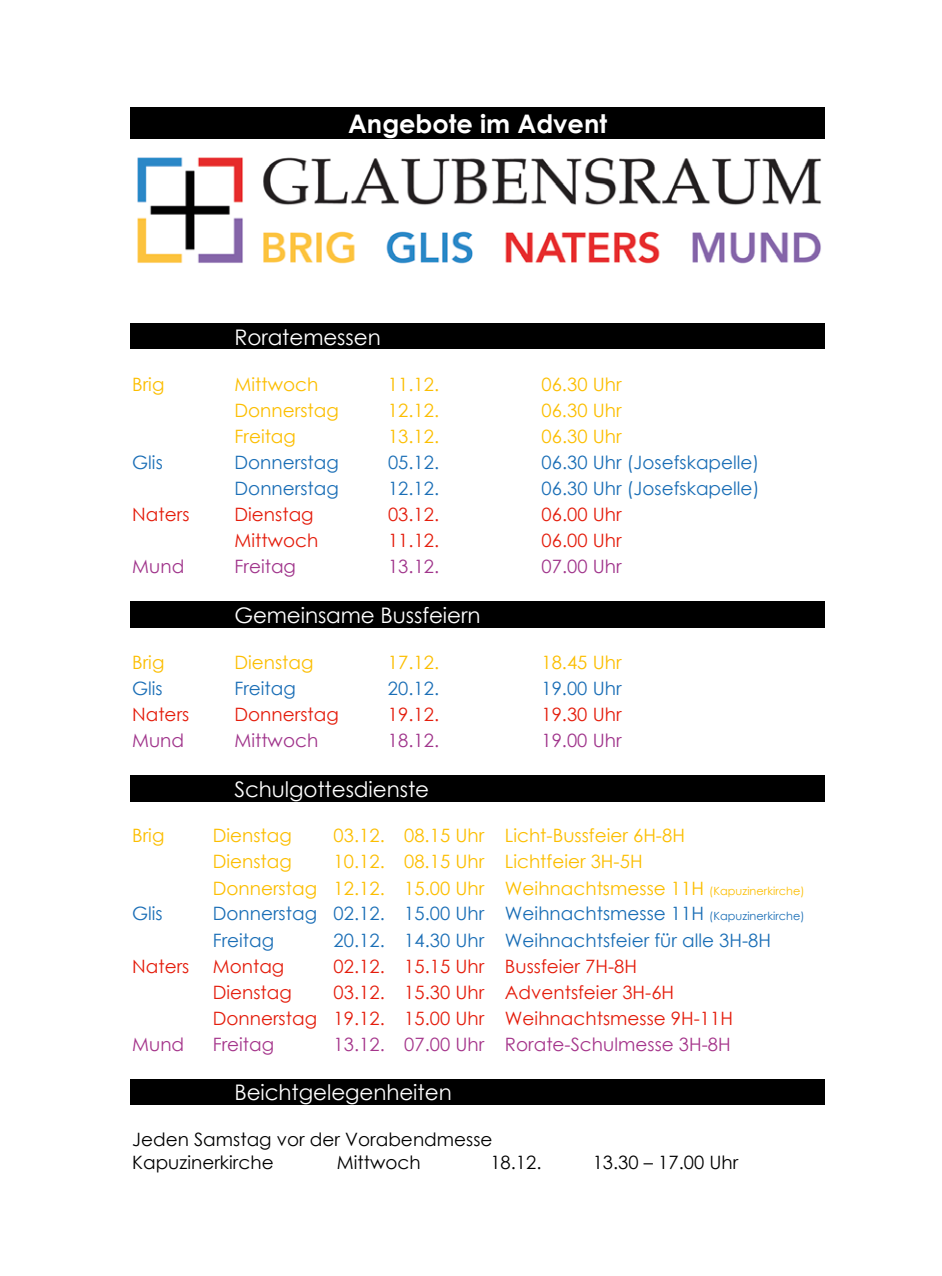
<style>
.page{position:relative;width:942px;height:1276px;background:#fff}
.page>*{position:absolute;margin:0;border:0;box-sizing:border-box;transform-origin:0 0}
.t1{font:700 25.6px "Century Gothic";color:#fff}
.t2{font:21.4px "Century Gothic";letter-spacing:-.005em;color:#fff}
.t3{font:18.4px/26.2px "Century Gothic";color:#fcbe00}
.t4{font:18.4px/26.2px "Century Gothic";color:#1a6eb6}
.t5{font:18.4px/26.2px "Century Gothic";color:#e41d0c}
.t6{font:18.4px/22.4px "Century Gothic";color:#000}
.t7{font:18.4px "Century Gothic";color:#a0348b}
.t8{font:18.4px "Century Gothic";color:#a5358b}
.s1{font-size:11.2px}
</style>
<div class="page">
<div style="left:130px;top:108px;width:694px;height:31px;background:#000"></div>
<div style="left:130px;top:323px;width:694px;height:26px;background:#000"></div>
<div style="left:130px;top:601px;width:694px;height:26px;background:#000"></div>
<div style="left:130px;top:775px;width:694px;height:26px;background:#000"></div>
<div style="left:130px;top:1079px;width:694px;height:26px;background:#000"></div>
<img style="left:137px;top:157px;width:684px;height:107px">
<h1 class="t1" style="left:348px;top:105px;width:260px">Angebote im Advent</h1>
<p class="t2" style="left:234px;top:322px;width:148px">Roratemessen</p>
<p class="t3" style="left:132px;top:371px;width:34px">Brig</p>
<p class="t3" style="left:234px;top:371px;width:85px">Mittwoch</p>
<p class="t3" style="left:388px;top:371px;width:53px">11.12.</p>
<p class="t3" style="left:541px;top:371px;width:82px">06.30 Uhr</p>
<p class="t3" style="left:234px;top:396px;width:106px">Donnerstag</p>
<p class="t3" style="left:388px;top:396px;width:53px">12.12.</p>
<p class="t3" style="left:541px;top:396px;width:82px">06.30 Uhr</p>
<p class="t3" style="left:234px;top:423px;width:63px">Freitag</p>
<p class="t3" style="left:388px;top:423px;width:53px">13.12.</p>
<p class="t3" style="left:541px;top:423px;width:82px">06.30 Uhr</p>
<p class="t4" style="left:132px;top:449px;width:32px">Glis</p>
<p class="t4" style="left:234px;top:449px;width:106px">Donnerstag</p>
<p class="t4" style="left:388px;top:449px;width:53px">05.12.</p>
<p class="t4" style="left:541px;top:449px;width:219px">06.30 Uhr (Josefskapelle)</p>
<p class="t4" style="left:234px;top:474px;width:106px">Donnerstag</p>
<p class="t4" style="left:388px;top:474px;width:53px">12.12.</p>
<p class="t4" style="left:541px;top:474px;width:219px">06.30 Uhr (Josefskapelle)</p>
<p class="t5" style="left:132px;top:501px;width:59px">Naters</p>
<p class="t5" style="left:234px;top:501px;width:81px">Dienstag</p>
<p class="t5" style="left:388px;top:501px;width:53px">03.12.</p>
<p class="t5" style="left:541px;top:501px;width:82px">06.00 Uhr</p>
<p class="t5" style="left:234px;top:527px;width:85px">Mittwoch</p>
<p class="t5" style="left:388px;top:527px;width:53px">11.12.</p>
<p class="t5" style="left:541px;top:527px;width:82px">06.00 Uhr</p>
<p class="t7" style="left:132px;top:553px;width:54px">Mund</p>
<p class="t7" style="left:234px;top:553px;width:63px">Freitag</p>
<p class="t7" style="left:388px;top:553px;width:53px">13.12.</p>
<p class="t7" style="left:541px;top:553px;width:82px">07.00 Uhr</p>
<p class="t2" style="left:234px;top:600px;width:247px">Gemeinsame Bussfeiern</p>
<p class="t3" style="left:132px;top:648px;width:34px">Brig</p>
<p class="t3" style="left:234px;top:648px;width:81px">Dienstag</p>
<p class="t3" style="left:388px;top:648px;width:53px">17.12.</p>
<p class="t3" style="left:541px;top:648px;width:82px">18.45 Uhr</p>
<p class="t4" style="left:132px;top:675px;width:32px">Glis</p>
<p class="t4" style="left:234px;top:675px;width:63px">Freitag</p>
<p class="t4" style="left:388px;top:675px;width:53px">20.12.</p>
<p class="t4" style="left:541px;top:675px;width:82px">19.00 Uhr</p>
<p class="t5" style="left:132px;top:700px;width:59px">Naters</p>
<p class="t5" style="left:234px;top:700px;width:106px">Donnerstag</p>
<p class="t5" style="left:388px;top:700px;width:53px">19.12.</p>
<p class="t5" style="left:541px;top:700px;width:82px">19.30 Uhr</p>
<p class="t7" style="left:132px;top:727px;width:54px">Mund</p>
<p class="t7" style="left:234px;top:727px;width:85px">Mittwoch</p>
<p class="t7" style="left:388px;top:727px;width:53px">18.12.</p>
<p class="t7" style="left:541px;top:727px;width:82px">19.00 Uhr</p>
<p class="t2" style="left:234px;top:774px;width:196px">Schulgottesdienste</p>
<p class="t3" style="left:132px;top:822px;width:34px">Brig</p>
<p class="t3" style="left:213px;top:822px;width:81px">Dienstag</p>
<p class="t3" style="left:333px;top:822px;width:353px">03.12. 08.15 Uhr Licht-Bussfeier 6H-8H</p>
<p class="t3" style="left:213px;top:848px;width:81px">Dienstag</p>
<p class="t3" style="left:213px;top:848px;width:593px;text-indent:121px">10.12. 08.15 Uhr Lichtfeier 3H-5H<br>Donnerstag 12.12. 15.00 Uhr Weihnachtsmesse 11H <span class="s1">(Kapuzinerkirche)</span></p>
<p class="t4" style="left:132px;top:900px;width:32px">Glis</p>
<p class="t4" style="left:213px;top:900px;width:593px">Donnerstag 02.12. 15.00 Uhr Weihnachtsmesse 11H <span class="s1">(Kapuzinerkirche)<br></span>Freitag</p>
<p class="t4" style="left:333px;top:926px;width:438px">20.12. 14.30 Uhr Weihnachtsfeier für alle 3H-8H</p>
<p class="t5" style="left:132px;top:952px;width:59px">Naters</p>
<p class="t5" style="left:213px;top:952px;width:73px">Montag</p>
<p class="t5" style="left:333px;top:952px;width:305px">02.12. 15.15 Uhr Bussfeier 7H-8H</p>
<p class="t5" style="left:213px;top:978px;width:81px">Dienstag</p>
<p class="t5" style="left:213px;top:978px;width:521px;text-indent:121px">03.12. 15.30 Uhr Adventsfeier 3H-6H<br>Donnerstag 19.12. 15.00 Uhr Weihnachtsmesse 9H-11H</p>
<p class="t8" style="left:132px;top:1031px;width:54px">Mund</p>
<p class="t8" style="left:213px;top:1031px;width:63px">Freitag</p>
<p class="t8" style="left:333px;top:1031px;width:398px">13.12. 07.00 Uhr Rorate-Schulmesse 3H-8H</p>
<p class="t2" style="left:234px;top:1077px;width:219px">Beichtgelegenheiten</p>
<p class="t6" style="left:132px;top:1128px;width:362px">Jeden Samstag vor der Vorabendmesse<br>Kapuzinerkirche</p>
<p class="t6" style="left:337px;top:1150px;width:85px">Mittwoch</p>
<p class="t6" style="left:490px;top:1150px;width:53px">18.12.</p>
<p class="t6" style="left:592px;top:1150px;width:147px">13.30 – 17.00 Uhr</p>
</div>
